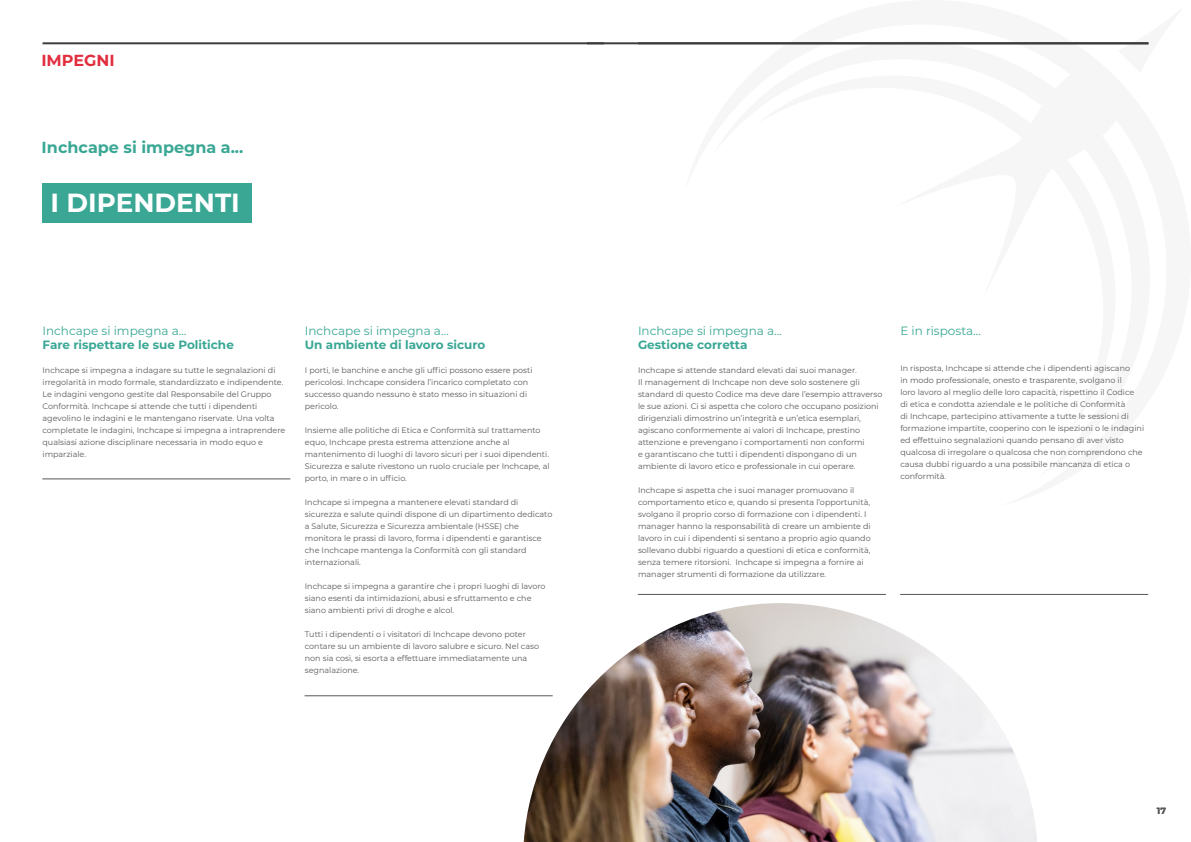
<style>
.page{position:relative;width:1191px;height:842px;background:#fff}
.page>*{position:absolute;margin:0;border:0;box-sizing:border-box;transform-origin:0 0}
.t1{font:700 26.2px "Montserrat";color:#fff}
.t2{font:700 16px "Montserrat";color:#39a794}
.t3{font:700 16px "Montserrat";color:#e12e3f}
.t4{font:12px "Montserrat";color:#39a794}
.t5{font:700 12px "Montserrat";color:#39a794}
.t6{font:700 9px "Montserrat";color:#575756}
.t7{font:8px/12px "Montserrat";color:#575756}
</style>
<div class="page">
<svg style="left:1118px;top:42px;width:31px;height:3px"></svg>
<img style="left:524px;top:603px;width:513px;height:239px">
<hr style="left:43px;top:42px;width:561px;height:2px;background:#3c3c3b">
<hr style="left:587px;top:42px;width:561px;height:2px;background:#3c3c3b">
<div style="left:43px;top:183px;width:209px;height:40px;background:#39a794"></div>
<hr style="left:42px;top:478px;width:248px;height:1px;background:#575756">
<hr style="left:304px;top:695px;width:249px;height:1px;background:#575756">
<hr style="left:638px;top:594px;width:248px;height:1px;background:#575756">
<hr style="left:900px;top:594px;width:248px;height:1px;background:#575756">
<h2 class="t3" style="left:41px;top:48px;width:75px">IMPEGNI</h2>
<h2 class="t2" style="left:42px;top:136px;width:203px">Inchcape si impegna a...</h2>
<h1 class="t1" style="left:51px;top:184px;width:191px">I DIPENDENTI</h1>
<h3 class="t4" style="left:43px;top:322px;width:145px">Inchcape si impegna a…</h3>
<h3 class="t5" style="left:43px;top:336px;width:193px">Fare rispettare le sue Politiche</h3>
<p class="t7" style="left:43px;top:364px;width:244px">Inchcape si impegna a indagare su tutte le segnalazioni di irregolarità in modo formale, standardizzato e indipendente.<br>Le indagini vengono gestite dal Responsabile del Gruppo Conformità. Inchcape si attende che tutti i dipendenti agevolino le indagini e le mantengano riservate. Una volta completate le indagini, Inchcape si impegna a intraprendere qualsiasi azione disciplinare necessaria in modo equo e imparziale.</p>
<h3 class="t4" style="left:305px;top:322px;width:145px">Inchcape si impegna a…</h3>
<h3 class="t5" style="left:305px;top:336px;width:182px">Un ambiente di lavoro sicuro</h3>
<p class="t7" style="left:305px;top:364px;width:229px">I porti, le banchine e anche gli uffici possono essere posti pericolosi. Inchcape considera l’incarico completato con successo quando nessuno è stato messo in situazioni di pericolo.</p>
<p class="t7" style="left:305px;top:424px;width:246px">Insieme alle politiche di Etica e Conformità sul trattamento equo, Inchcape presta estrema attenzione anche al mantenimento di luoghi di lavoro sicuri per i suoi dipendenti.<br>Sicurezza e salute rivestono un ruolo cruciale per Inchcape, al porto, in mare o in ufficio.</p>
<p class="t7" style="left:305px;top:496px;width:249px">Inchcape si impegna a mantenere elevati standard di sicurezza e salute quindi dispone di un dipartimento dedicato a Salute, Sicurezza e Sicurezza ambientale (HSSE) che monitora le prassi di lavoro, forma i dipendenti e garantisce che Inchcape mantenga la Conformità con gli standard internazionali.</p>
<p class="t7" style="left:305px;top:580px;width:242px">Inchcape si impegna a garantire che i propri luoghi di lavoro siano esenti da intimidazioni, abusi e sfruttamento e che siano ambienti privi di droghe e alcol.</p>
<p class="t7" style="left:305px;top:628px;width:236px">Tutti i dipendenti o i visitatori di Inchcape devono poter contare su un ambiente di lavoro salubre e sicuro. Nel caso non sia così, si esorta a effettuare immediatamente una segnalazione.</p>
<h3 class="t4" style="left:638px;top:322px;width:145px">Inchcape si impegna a…</h3>
<h3 class="t5" style="left:638px;top:336px;width:111px">Gestione corretta</h3>
<p class="t7" style="left:638px;top:364px;width:246px">Inchcape si attende standard elevati dai suoi manager.<br>Il management di Inchcape non deve solo sostenere gli standard di questo Codice ma deve dare l’esempio attraverso le sue azioni. Ci si aspetta che coloro che occupano posizioni dirigenziali dimostrino un’integrità e un’etica esemplari, agiscano conformemente ai valori di Inchcape, prestino attenzione e prevengano i comportamenti non conformi<br>e garantiscano che tutti i dipendenti dispongano di un ambiente di lavoro etico e professionale in cui operare.</p>
<p class="t7" style="left:638px;top:484px;width:234px">Inchcape si aspetta che i suoi manager promuovano il comportamento etico e, quando si presenta l’opportunità, svolgano il proprio corso di formazione con i dipendenti. I manager hanno la responsabilità di creare un ambiente di lavoro in cui i dipendenti si sentano a proprio agio quando sollevano dubbi riguardo a questioni di etica e conformità, senza temere ritorsioni. Inchcape si impegna a fornire ai manager strumenti di formazione da utilizzare.</p>
<h3 class="t4" style="left:900px;top:322px;width:82px">E in risposta…</h3>
<p class="t7" style="left:900px;top:362px;width:245px">In risposta, Inchcape si attende che i dipendenti agiscano<br>in modo professionale, onesto e trasparente, svolgano il<br>loro lavoro al meglio delle loro capacità, rispettino il Codice<br>di etica e condotta aziendale e le politiche di Conformità<br>di Inchcape, partecipino attivamente a tutte le sessioni di formazione impartite, cooperino con le ispezioni o le indagini ed effettuino segnalazioni quando pensano di aver visto qualcosa di irregolare o qualcosa che non comprendono che causa dubbi riguardo a una possibile mancanza di etica o conformità.</p>
<p class="t6" style="left:1157px;top:804px;width:11px">17</p>
</div>
